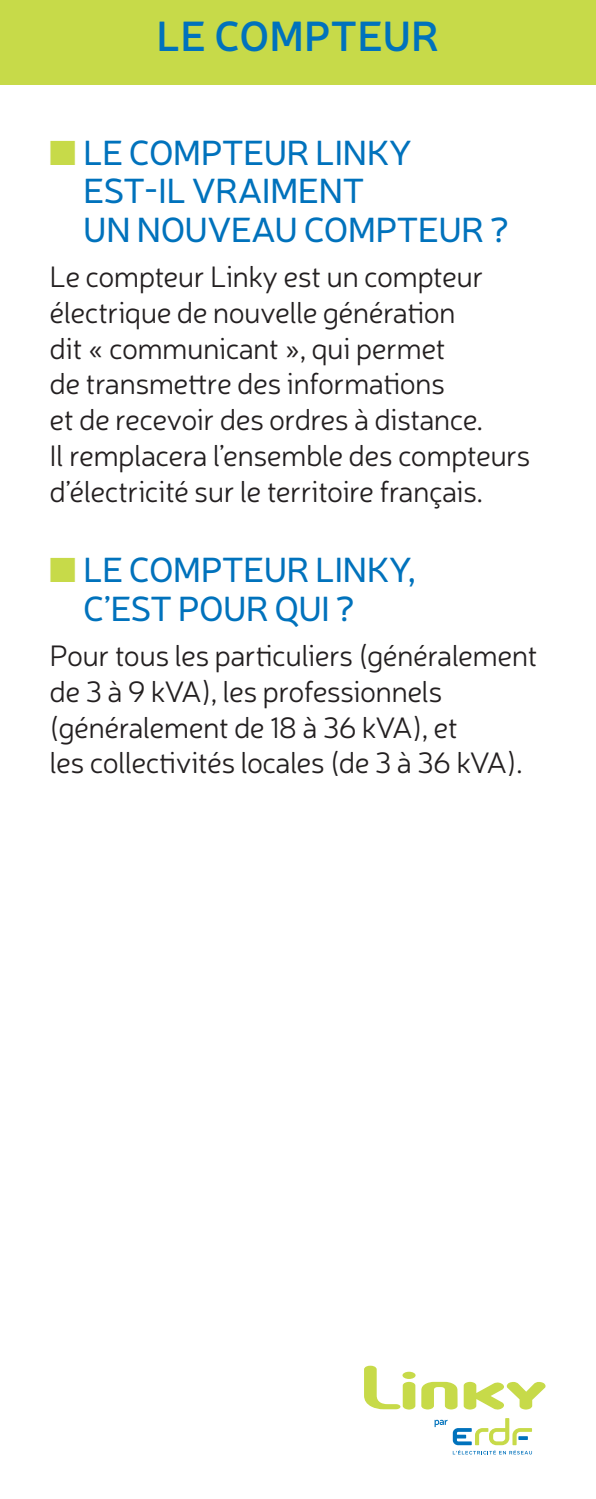
<style>
.page{position:relative;width:596px;height:1499px;background:#fff}
.page>*{position:absolute;margin:0;border:0;box-sizing:border-box;transform-origin:0 0}
.t1{font:600 42px "Neris";color:#0072bc}
.t2{font:35px/38.5px "Neris";letter-spacing:-.02em;color:#0072bc}
.t3{font:300 29.75px/35.7px "Neris";letter-spacing:-.02em;color:#231f20}
.s1{color:#c7da49}
</style>
<div class="page">
<svg style="left:364px;top:1365px;width:51px;height:44px"></svg>
<svg style="left:421px;top:1381px;width:36px;height:28px"></svg>
<svg style="left:463px;top:1381px;width:82px;height:28px"></svg>
<div style="left:402px;top:1371px;width:13px;height:7px;background:#c7da49;border-radius:50%"></div>
<svg style="left:434px;top:1418px;width:97px;height:36px"></svg>
<div style="left:0;top:0;width:595px;height:84px;background:#c7da49"></div>
<p class="t1" style="left:156px;top:7px;width:284px">LE COMPTEUR</p>
<p class="t2" style="left:83px;top:132px;width:427px;text-indent:-34px"><span class="s1">■</span> LE COMPTEUR LINKY<br>EST-IL VRAIMENT<br>UN NOUVEAU COMPTEUR ?</p>
<p class="t3" style="left:50px;top:258px;width:482px">Le compteur Linky est un compteur électrique de nouvelle génération<br>dit « communicant », qui permet<br>de transmettre des informations<br>et de recevoir des ordres à distance.<br>Il remplacera l’ensemble des compteurs d’électricité sur le territoire français.</p>
<p class="t2" style="left:83px;top:549px;width:334px;text-indent:-34px"><span class="s1">■</span> LE COMPTEUR LINKY,<br>C’EST POUR QUI ?</p>
<p class="t3" style="left:50px;top:637px;width:489px">Pour tous les particuliers (généralement de 3 à 9 kVA), les professionnels (généralement de 18 à 36 kVA), et<br>les collectivités locales (de 3 à 36 kVA).</p>
</div>
